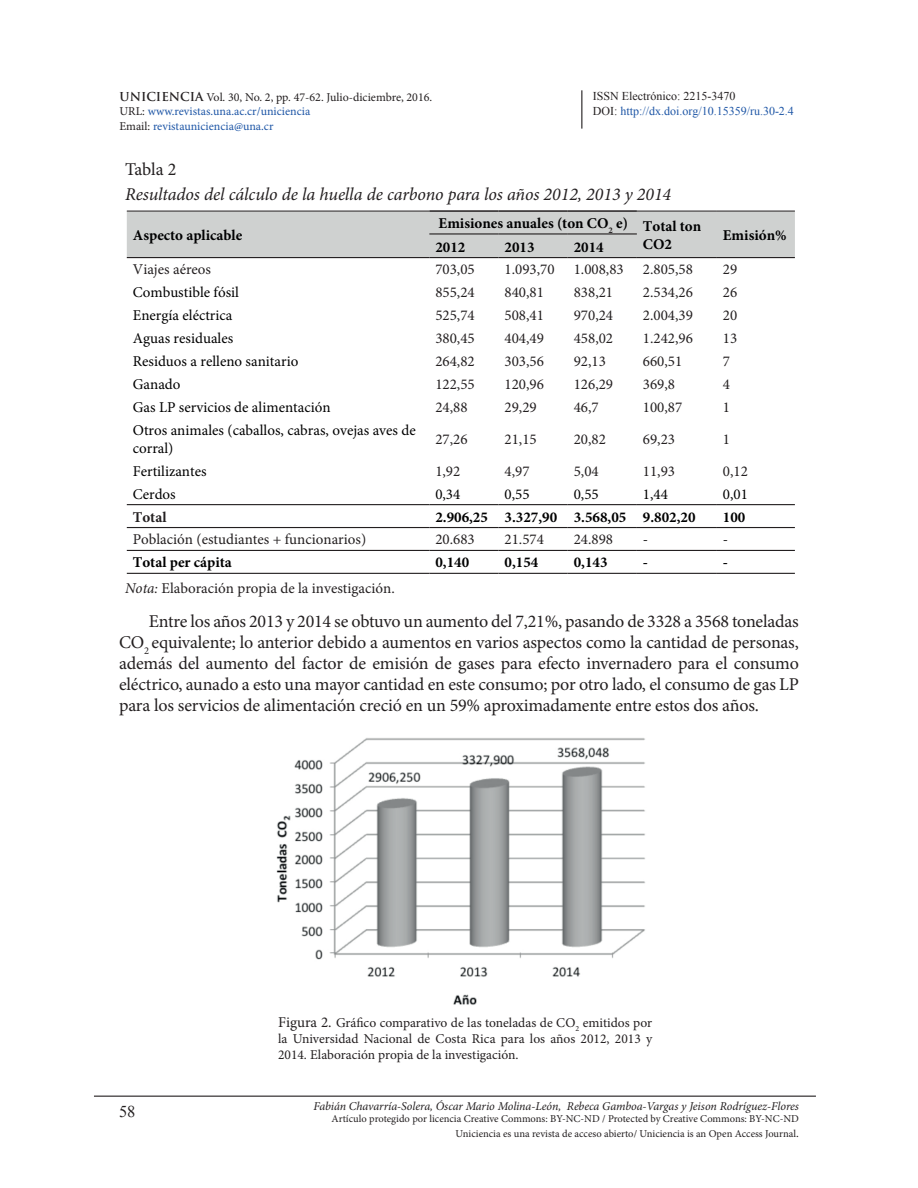
<style>
.page{position:relative;width:918px;height:1188px;background:#fff}
.page>*{position:absolute;margin:0;border:0;box-sizing:border-box;transform-origin:0 0}
.t1{font:18px/21px "Minion Pro";letter-spacing:-.01em;color:#231f20;text-align:justify}
.t2{font:italic 18px "Minion Pro";letter-spacing:-.005em;color:#231f20}
.t3{font:16.5px "Times New Roman";color:#231f20}
.t4{font:15px "Minion Pro";color:#231f20}
.t5{font:15px/18px "Minion Pro";color:#000001}
.t6{font:700 15px/20.9px "Minion Pro";color:#000001}
.t7{font:700 15px "Minion Pro";color:#231f20}
.t8{font:13.5px/16.2px "Minion Pro";color:#231f20;text-align:justify}
.t9{font:12px/14.4px "Minion Pro";color:#1e56a6}
.t10{font:italic 12px "Minion Pro";letter-spacing:-.005em;color:#231f20}
.t11{font:12px/14.4px "Times New Roman";color:#1e56a6}
.t12{font:10.5px/14.4px "Minion Pro";color:#231f20;text-align:right}
.s1{font-family:"Trajan Pro";font-weight:700;color:#231f20}
.s2{color:#231f20}
.s3{font-style:italic}
.s4{font-size:15px}
.s5{font-size:12px}
</style>
<div class="page">
<hr style="left:94px;top:1096px;width:722px;height:1px;background:#231f20">
<hr style="left:581px;top:90px;width:1px;height:39px;background:#231f20">
<div style="left:127px;top:212px;width:668px;height:45px;background:#cfd1d0"></div>
<hr style="left:429px;top:233px;width:70px;height:2px;background:#231f20">
<hr style="left:499px;top:233px;width:69px;height:2px;background:#231f20">
<hr style="left:568px;top:233px;width:69px;height:2px;background:#231f20">
<hr style="left:127px;top:211px;width:302px;height:1px;background:#231f20">
<hr style="left:127px;top:257px;width:302px;height:1px;background:#231f20">
<hr style="left:429px;top:210px;width:70px;height:2px;background:#231f20">
<hr style="left:499px;top:210px;width:69px;height:2px;background:#231f20">
<hr style="left:568px;top:210px;width:69px;height:2px;background:#231f20">
<hr style="left:637px;top:211px;width:80px;height:1px;background:#231f20">
<hr style="left:717px;top:211px;width:78px;height:1px;background:#231f20">
<hr style="left:637px;top:257px;width:80px;height:1px;background:#231f20">
<hr style="left:717px;top:257px;width:78px;height:1px;background:#231f20">
<hr style="left:429px;top:257px;width:70px;height:1px;background:#231f20">
<hr style="left:499px;top:257px;width:69px;height:1px;background:#231f20">
<hr style="left:568px;top:257px;width:69px;height:1px;background:#231f20">
<hr style="left:127px;top:504px;width:302px;height:1px;background:#231f20">
<hr style="left:429px;top:504px;width:70px;height:1px;background:#231f20">
<hr style="left:499px;top:504px;width:69px;height:1px;background:#231f20">
<hr style="left:568px;top:504px;width:69px;height:1px;background:#231f20">
<hr style="left:637px;top:504px;width:80px;height:1px;background:#231f20">
<hr style="left:717px;top:504px;width:78px;height:1px;background:#231f20">
<hr style="left:127px;top:527px;width:302px;height:1px;background:#231f20">
<hr style="left:429px;top:527px;width:70px;height:1px;background:#231f20">
<hr style="left:499px;top:527px;width:69px;height:1px;background:#231f20">
<hr style="left:568px;top:527px;width:69px;height:1px;background:#231f20">
<hr style="left:637px;top:527px;width:80px;height:1px;background:#231f20">
<hr style="left:717px;top:527px;width:78px;height:1px;background:#231f20">
<hr style="left:127px;top:550px;width:302px;height:1px;background:#231f20">
<hr style="left:429px;top:550px;width:70px;height:1px;background:#231f20">
<hr style="left:499px;top:550px;width:69px;height:1px;background:#231f20">
<hr style="left:568px;top:550px;width:69px;height:1px;background:#231f20">
<hr style="left:637px;top:550px;width:80px;height:1px;background:#231f20">
<hr style="left:717px;top:550px;width:78px;height:1px;background:#231f20">
<hr style="left:127px;top:573px;width:302px;height:1px;background:#231f20">
<hr style="left:429px;top:573px;width:70px;height:1px;background:#231f20">
<hr style="left:499px;top:573px;width:69px;height:1px;background:#231f20">
<hr style="left:568px;top:573px;width:69px;height:1px;background:#231f20">
<hr style="left:637px;top:573px;width:80px;height:1px;background:#231f20">
<hr style="left:717px;top:573px;width:78px;height:1px;background:#231f20">
<img style="left:276px;top:738px;width:369px;height:267px">
<p class="t9" style="left:119px;top:90px;width:314px"><span class="s1">UNICIENCIA</span> <span class="s2">Vol. 30, No. 2, pp. 47-62. Julio-diciembre, 2016.<br>URL:</span> www.revistas.una.ac.cr/uniciencia<br><span class="s2">Email:</span> revistauniciencia@una.cr</p>
<p class="t11" style="left:593px;top:89px;width:203px"><span class="s2">ISSN Electrónico: 2215-3470<br>DOI:</span> http://dx.doi.org/10.15359/ru.30-2.4</p>
<p class="t1" style="left:125px;top:159px;width:53px">Tabla 2</p>
<p class="t2" style="left:125px;top:182px;width:548px">Resultados del cálculo de la huella de carbono para los años 2012, 2013 y 2014</p>
<p class="t6" style="left:133px;top:224px;width:111px">Aspecto aplicable</p>
<p class="t6" style="left:643px;top:213px;width:60px;text-indent:-204px">Emisiones anuales (ton CO<sub>2</sub> e) Total ton<br>CO2</p>
<p class="t6" style="left:435px;top:236px;width:31px">2012</p>
<p class="t6" style="left:505px;top:236px;width:31px">2013</p>
<p class="t6" style="left:574px;top:236px;width:31px">2014</p>
<p class="t6" style="left:723px;top:224px;width:65px">Emisión%</p>
<p class="t4" style="left:133px;top:260px;width:80px">Viajes aéreos</p>
<p class="t4" style="left:435px;top:260px;width:41px">703,05</p>
<p class="t4" style="left:505px;top:260px;width:52px">1.093,70</p>
<p class="t4" style="left:574px;top:260px;width:52px">1.008,83</p>
<p class="t4" style="left:643px;top:260px;width:52px">2.805,58</p>
<p class="t4" style="left:723px;top:260px;width:16px">29</p>
<p class="t5" style="left:133px;top:284px;width:108px">Combustible fósil</p>
<p class="t4" style="left:435px;top:283px;width:41px">855,24</p>
<p class="t4" style="left:505px;top:283px;width:41px">840,81</p>
<p class="t4" style="left:574px;top:283px;width:41px">838,21</p>
<p class="t4" style="left:643px;top:283px;width:52px">2.534,26</p>
<p class="t4" style="left:723px;top:283px;width:16px">26</p>
<p class="t5" style="left:133px;top:307px;width:101px">Energía eléctrica</p>
<p class="t4" style="left:435px;top:305px;width:41px">525,74</p>
<p class="t4" style="left:505px;top:305px;width:41px">508,41</p>
<p class="t4" style="left:574px;top:305px;width:41px">970,24</p>
<p class="t4" style="left:643px;top:305px;width:52px">2.004,39</p>
<p class="t4" style="left:723px;top:305px;width:16px">20</p>
<p class="t5" style="left:133px;top:329px;width:102px">Aguas residuales</p>
<p class="t4" style="left:435px;top:328px;width:41px">380,45</p>
<p class="t4" style="left:505px;top:328px;width:41px">404,49</p>
<p class="t4" style="left:574px;top:328px;width:41px">458,02</p>
<p class="t4" style="left:643px;top:328px;width:52px">1.242,96</p>
<p class="t4" style="left:723px;top:328px;width:16px">13</p>
<p class="t5" style="left:133px;top:352px;width:167px">Residuos a relleno sanitario</p>
<p class="t4" style="left:435px;top:351px;width:41px">264,82</p>
<p class="t4" style="left:505px;top:351px;width:41px">303,56</p>
<p class="t4" style="left:574px;top:351px;width:34px">92,13</p>
<p class="t4" style="left:643px;top:351px;width:41px">660,51</p>
<p class="t4" style="left:723px;top:351px;width:9px">7</p>
<p class="t5" style="left:133px;top:375px;width:49px">Ganado</p>
<p class="t4" style="left:435px;top:374px;width:41px">122,55</p>
<p class="t4" style="left:505px;top:374px;width:41px">120,96</p>
<p class="t4" style="left:574px;top:374px;width:41px">126,29</p>
<p class="t4" style="left:643px;top:374px;width:34px">369,8</p>
<p class="t4" style="left:723px;top:374px;width:9px">4</p>
<p class="t5" style="left:133px;top:398px;width:199px">Gas LP servicios de alimentación</p>
<p class="t4" style="left:435px;top:397px;width:34px">24,88</p>
<p class="t4" style="left:505px;top:397px;width:34px">29,29</p>
<p class="t4" style="left:574px;top:397px;width:27px">46,7</p>
<p class="t4" style="left:643px;top:397px;width:41px">100,87</p>
<p class="t4" style="left:723px;top:397px;width:9px">1</p>
<p class="t5" style="left:133px;top:421px;width:285px">Otros animales (caballos, cabras, ovejas aves de corral)</p>
<p class="t4" style="left:435px;top:429px;width:34px">27,26</p>
<p class="t4" style="left:505px;top:429px;width:34px">21,15</p>
<p class="t4" style="left:574px;top:429px;width:34px">20,82</p>
<p class="t4" style="left:643px;top:429px;width:34px">69,23</p>
<p class="t4" style="left:723px;top:429px;width:9px">1</p>
<p class="t5" style="left:133px;top:462px;width:75px">Fertilizantes</p>
<p class="t4" style="left:435px;top:461px;width:27px">1,92</p>
<p class="t4" style="left:505px;top:461px;width:27px">4,97</p>
<p class="t4" style="left:574px;top:461px;width:27px">5,04</p>
<p class="t4" style="left:643px;top:461px;width:34px">11,93</p>
<p class="t4" style="left:723px;top:461px;width:27px">0,12</p>
<p class="t5" style="left:133px;top:485px;width:44px">Cerdos</p>
<p class="t5" style="left:435px;top:485px;width:27px">0,34</p>
<p class="t5" style="left:505px;top:485px;width:27px">0,55</p>
<p class="t5" style="left:574px;top:485px;width:27px">0,55</p>
<p class="t5" style="left:643px;top:485px;width:27px">1,44</p>
<p class="t5" style="left:723px;top:485px;width:27px">0,01</p>
<p class="t7" style="left:133px;top:506px;width:35px">Total</p>
<p class="t6" style="left:435px;top:506px;width:262px">2.906,25 3.327,90 3.568,05 9.802,20</p>
<p class="t6" style="left:723px;top:506px;width:24px">100</p>
<p class="t4" style="left:133px;top:530px;width:235px">Población (estudiantes + funcionarios)</p>
<p class="t4" style="left:435px;top:530px;width:41px">20.683</p>
<p class="t4" style="left:505px;top:530px;width:41px">21.574</p>
<p class="t4" style="left:574px;top:530px;width:41px">24.898</p>
<p class="t5" style="left:643px;top:531px;width:7px">-</p>
<p class="t5" style="left:723px;top:531px;width:7px">-</p>
<p class="t6" style="left:133px;top:552px;width:101px">Total per cápita</p>
<p class="t6" style="left:435px;top:552px;width:35px">0,140</p>
<p class="t6" style="left:505px;top:552px;width:35px">0,154</p>
<p class="t6" style="left:574px;top:552px;width:35px">0,143</p>
<p class="t6" style="left:643px;top:552px;width:7px">-</p>
<p class="t6" style="left:723px;top:552px;width:7px">-</p>
<p class="t4" style="left:125px;top:579px;width:271px"><span class="s3">Nota:</span> Elaboración propia de la investigación.</p>
<p class="t1" style="left:119px;top:611px;width:681px;text-indent:30px">Entre los años 2013 y 2014 se obtuvo un aumento del 7,21%, pasando de 3328 a 3568 toneladas CO<sub>2</sub> equivalente; lo anterior debido a aumentos en varios aspectos como la cantidad de personas, además del aumento del factor de emisión de gases para efecto invernadero para el consumo eléctrico, aunado a esto una mayor cantidad en este consumo; por otro lado, el consumo de gas LP para los servicios de alimentación creció en un 59% aproximadamente entre estos dos años.</p>
<p class="t3" style="left:119px;top:1100px;width:18px">58</p>
<p class="t8" style="left:278px;top:1015px;width:376px"><span class="s4">Figura 2.</span> Gráfico comparativo de las toneladas de CO<sub>2</sub> emitidos por la Universidad Nacional de Costa Rica para los años 2012, 2013 y 2014. Elaboración propia de la investigación.</p>
<p class="t10" style="left:314px;top:1098px;width:487px">Fabián Chavarría-Solera, Óscar Mario Molina-León, Rebeca Gamboa-Vargas y Jeison Rodríguez-Flores</p>
<p class="t12" style="left:331px;top:1112px;width:469px">Artículo protegido por licencia Creative Commons: BY-NC-ND / Protected by Creative Commons: BY-NC-ND<br>Uniciencia es una revista de acceso abierto/ Uniciencia is an Open Access Journal<span class="s5">.</span></p>
</div>
